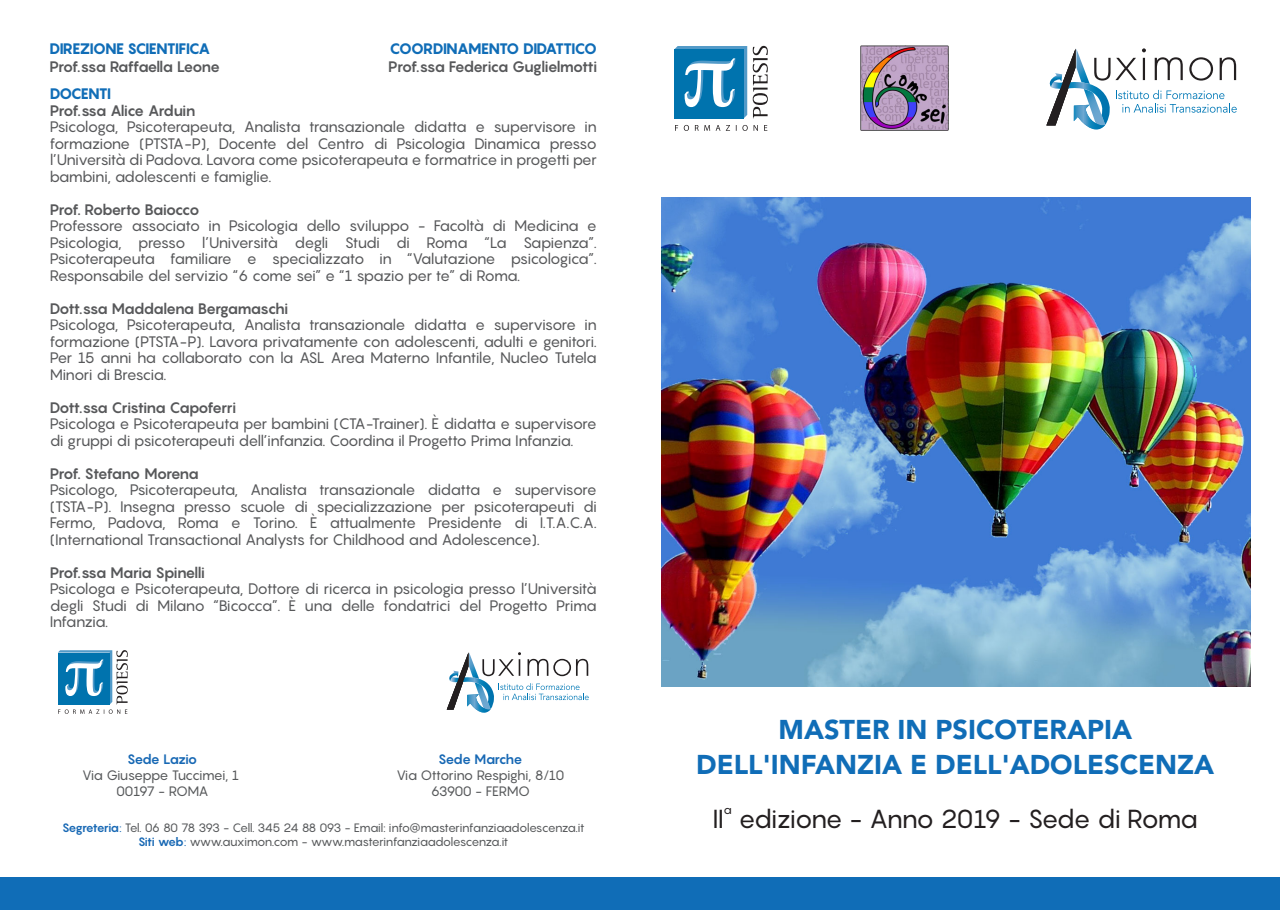
<style>
.page{position:relative;width:1280px;height:910px;background:#fff}
.page>*{position:absolute;margin:0;border:0;box-sizing:border-box;transform-origin:0 0}
.t1{font:900 27px/34.5px "Avenir LT Std";color:#106db7;text-align:center}
.t2{font:25.65px "Pangram";letter-spacing:-.06em;color:#231f20}
.t3{font:15px/16.5px "Pangram";letter-spacing:-.06em;color:#57585a;text-align:justify}
.t4{font:700 15px "Pangram";letter-spacing:-.08em;color:#57585a}
.t5{font:800 15px "Pangram";letter-spacing:-.06em;color:#106db7}
.t6{font:13.5px/16.2px "Pangram";letter-spacing:-.055em;color:#57595b;text-align:center}
.t7{font:700 13.5px "Pangram";letter-spacing:-.07em;color:#1768b4}
.t8{font:12px/14.4px "Pangram";letter-spacing:-.065em;color:#57595b;text-align:center}
.t9{font:11.85px "Pangram";color:#231f20}
.s1{font-weight:700;color:#1768b4}
.s2{color:#1768b4}
</style>
<div class="page">
<svg style="left:446px;top:652px;width:143px;height:61px"></svg>
<svg style="left:58px;top:650px;width:70px;height:64px"></svg>
<svg style="left:1046px;top:48px;width:191px;height:82px"></svg>
<svg style="left:753px;top:46px;width:15px;height:72px"></svg>
<svg style="left:674px;top:46px;width:73px;height:72px;background:#3690bf"></svg>
<svg style="left:675px;top:125px;width:92px;height:6px"></svg>
<img style="left:861px;top:46px;width:87px;height:85px">
<img style="left:661px;top:198px;width:589px;height:489px">
<div style="left:0;top:877px;width:1280px;height:33px;background:#106db7"></div>
<p class="t5" style="left:49px;top:39px;width:163px">DIREZIONE SCIENTIFICA</p>
<p class="t4" style="left:49px;top:57px;width:172px">Prof.ssa Raffaella Leone</p>
<p class="t5" style="left:390px;top:39px;width:209px">COORDINAMENTO DIDATTICO</p>
<p class="t4" style="left:388px;top:57px;width:210px">Prof.ssa Federica Guglielmotti</p>
<p class="t5" style="left:50px;top:84px;width:63px">DOCENTI</p>
<p class="t4" style="left:50px;top:101px;width:147px">Prof.ssa Alice Arduin</p>
<p class="t3" style="left:50px;top:118px;width:549px">Psicologa, Psicoterapeuta, Analista transazionale didatta e supervisore in formazione (PTSTA-P), Docente del Centro di Psicologia Dinamica presso l’Università di Padova. Lavora come psicoterapeuta e formatrice in progetti per bambini, adolescenti e famiglie.</p>
<p class="t4" style="left:50px;top:200px;width:151px">Prof. Roberto Baiocco</p>
<p class="t3" style="left:50px;top:217px;width:548px">Professore associato in Psicologia dello sviluppo - Facoltà di Medicina e Psicologia, presso l’Università degli Studi di Roma “La Sapienza”.<br>Psicoterapeuta familiare e specializzato in “Valutazione psicologica”.<br>Responsabile del servizio “6 come sei” e “1 spazio per te” di Roma.</p>
<p class="t4" style="left:50px;top:299px;width:240px">Dott.ssa Maddalena Bergamaschi</p>
<p class="t3" style="left:50px;top:316px;width:549px">Psicologa, Psicoterapeuta, Analista transazionale didatta e supervisore in formazione (PTSTA-P). Lavora privatamente con adolescenti, adulti e genitori.<br>Per 15 anni ha collaborato con la ASL Area Materno Infantile, Nucleo Tutela Minori di Brescia.</p>
<p class="t4" style="left:50px;top:398px;width:188px">Dott.ssa Cristina Capoferri</p>
<p class="t3" style="left:50px;top:415px;width:548px">Psicologa e Psicoterapeuta per bambini (CTA-Trainer). È didatta e supervisore di gruppi di psicoterapeuti dell’infanzia. Coordina il Progetto Prima Infanzia.</p>
<p class="t4" style="left:50px;top:464px;width:151px">Prof. Stefano Morena</p>
<p class="t3" style="left:50px;top:481px;width:549px">Psicologo, Psicoterapeuta, Analista transazionale didatta e supervisore (TSTA-P). Insegna presso scuole di specializzazione per psicoterapeuti di Fermo, Padova, Roma e Torino. È attualmente Presidente di I.T.A.C.A. (International Transactional Analysts for Childhood and Adolescence).</p>
<p class="t4" style="left:50px;top:563px;width:157px">Prof.ssa Maria Spinelli</p>
<p class="t3" style="left:50px;top:580px;width:549px">Psicologa e Psicoterapeuta, Dottore di ricerca in psicologia presso l’Università degli Studi di Milano “Bicocca”. È una delle fondatrici del Progetto Prima Infanzia.</p>
<p class="t7" style="left:127px;top:750px;width:72px">Sede Lazio</p>
<p class="t6" style="left:82px;top:767px;width:158px">Via Giuseppe Tuccimei, 1<br>00197 - ROMA</p>
<p class="t7" style="left:438px;top:750px;width:86px">Sede Marche</p>
<p class="t6" style="left:396px;top:767px;width:169px">Via Ottorino Respighi, 8/10<br>63900 - FERMO</p>
<p class="t8" style="left:62px;top:820px;width:524px"><span class="s1">Segreteria</span><span class="s2">:</span> Tel. 06 80 78 393 - Cell. 345 24 88 093 - Email: info@masterinfanziaadolescenza.it<br><span class="s1">Siti web</span><span class="s2">:</span> www.auximon.com - www.masterinfanziaadolescenza.it</p>
<h1 class="t1" style="left:696px;top:713px;width:520px">MASTER IN PSICOTERAPIA<br>DELL'INFANZIA E DELL'ADOLESCENZA</h1>
<h2 class="t2" style="left:713px;top:803px;width:12px">II</h2>
<p class="t9" style="left:724px;top:802px;width:10px">a</p>
<h2 class="t2" style="left:738px;top:803px;width:461px">edizione - Anno 2019 - Sede di Roma</h2>
</div>
